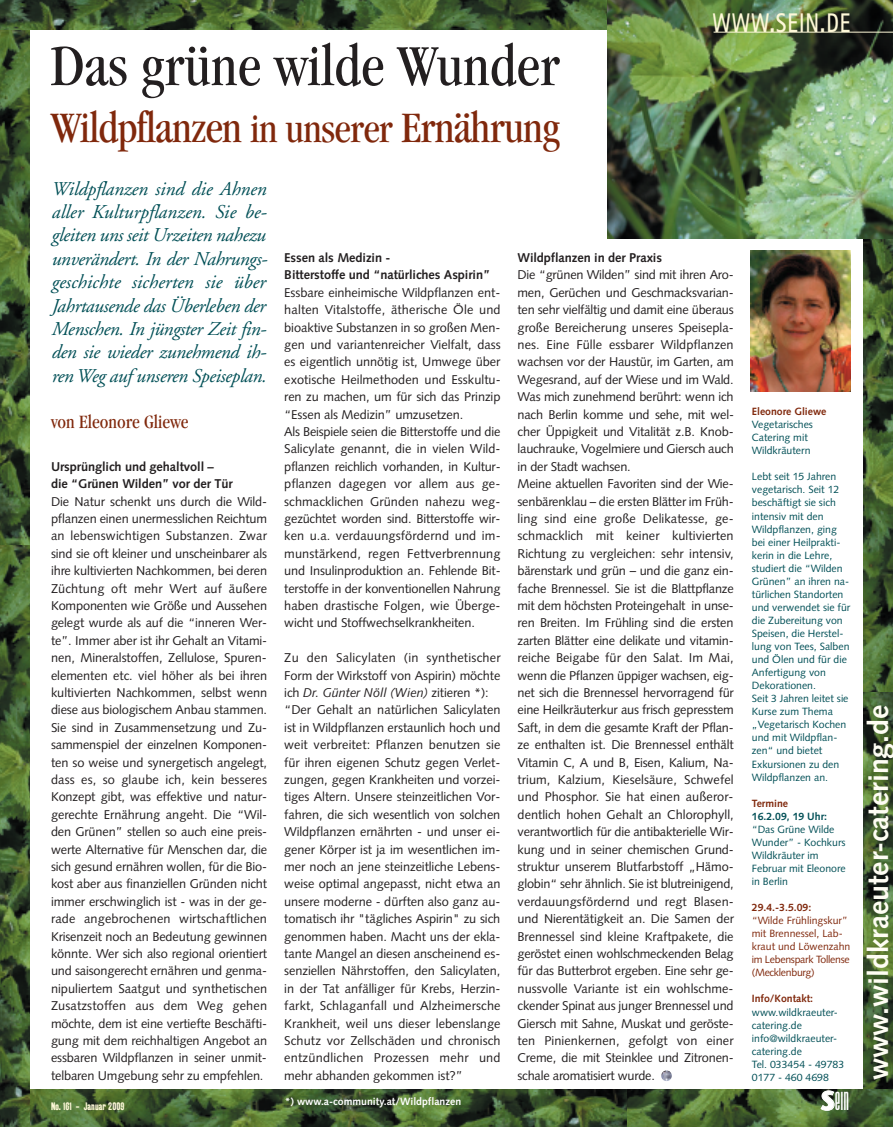
<style>
.page{position:relative;width:893px;height:1127px;background:#fff}
.page>*{position:absolute;margin:0;border:0;box-sizing:border-box;transform-origin:0 0}
.t1{font:condensed 60px "Garamond";color:#231f20}
.t2{font:condensed 45px "Garamond";letter-spacing:-.02em;color:#80280c}
.t3{font:700 28.5px "Syntax";color:#fefdf3}
.t4{font:700 27px "Rotis Sans Serif";letter-spacing:.05em;color:#fef8d8;scale:.78 1}
.t5{font:27px "Cg Neon Ex Cd";color:#fff}
.t6{font:italic 19.5px/23.4px "Adobe Garamond";letter-spacing:-.02em;color:#004f56;text-align:justify}
.t7{font:condensed 19.5px "Garamond";color:#80280c}
.t8{font:12.75px/17.4px "Syntax";letter-spacing:-.005em;color:#231f20}
.t9{font:700 12.75px/17.4px "Syntax";letter-spacing:-.005em;color:#231f20}
.t10{font:10.5px/13px "Syntax";color:#004f56}
.t11{font:10.5px/13px "Syntax";color:#80280c}
.t12{font:700 10.5px "Syntax";color:#80280c}
.t13{font:700 10.5px "Syntax";color:#fff}
.t14{font:10.5px "Kipp No 1";color:#fef8d8}
.t15{font:700 10.5px "Syntax";color:#004f56}
.s1{font-size:42px}
.s2{font-style:italic}
.s3{font-family:"Stone Sans";font-weight:700}
</style>
<div class="page">
<img style="left:0;top:30px;width:30px;height:515px">
<img style="left:864px;top:692px;width:29px;height:398px">
<img style="left:30px;top:1090px;width:597px;height:37px">
<img style="left:627px;top:1090px;width:266px;height:37px">
<img style="left:864px;top:238px;width:29px;height:454px">
<img style="left:0;top:0;width:608px;height:30px">
<img style="left:608px;top:0;width:285px;height:238px">
<hr style="left:714px;top:32px;width:179px;height:1px;background:#fef8d8">
<svg style="left:661px;top:1070px;width:11px;height:11px"></svg>
<img style="left:751px;top:251px;width:99px;height:141px">
<img style="left:0;top:545px;width:30px;height:582px">
<h1 class="t1" style="left:51px;top:43px;width:510px">Das grüne wilde Wunder</h1>
<h2 class="t2" style="left:51px;top:111px;width:510px">Wildpflanzen <span class="s1">in unserer</span> Ernährung</h2>
<h3 class="t4" style="left:713px;top:13px;width:178px">WWW.SEIN.DE</h3>
<p class="t6" style="left:51px;top:179px;width:218px">Wildpflanzen sind die Ahnen aller Kulturpflanzen. Sie be&shy;gleiten uns seit Urzeiten nahezu unverändert. In der Nahrungs&shy;geschichte sicherten sie über Jahrtausende das Überleben der Menschen. In jüngster Zeit fin&shy;den sie wieder zunehmend ih&shy;ren Weg auf unseren Speiseplan.</p>
<h3 class="t7" style="left:51px;top:414px;width:139px">von Eleonore Gliewe</h3>
<p class="t9" style="left:51px;top:459px;width:183px">Ursprünglich und gehaltvoll – die “Grünen Wilden” vor der Tür</p>
<p class="t8" style="left:51px;top:493px;width:218px;text-align:justify">Die Natur schenkt uns durch die Wild&shy;pflanzen einen unermesslichen Reichtum an lebenswichtigen Substanzen. Zwar sind sie oft kleiner und unscheinbarer als ihre kultivierten Nachkommen, bei deren Züchtung oft mehr Wert auf äußere Komponenten wie Größe und Aussehen gelegt wurde als auf die “inneren Wer&shy;te”. Immer aber ist ihr Gehalt an Vitami&shy;nen, Mineralstoffen, Zellulose, Spuren&shy;elementen etc. viel höher als bei ihren kultivierten Nachkommen, selbst wenn diese aus biologischem Anbau stammen.<br>Sie sind in Zusammensetzung und Zu&shy;sammenspiel der einzelnen Komponen&shy;ten so weise und synergetisch angelegt, dass es, so glaube ich, kein besseres Konzept gibt, was effektive und natur&shy;gerechte Ernährung angeht. Die “Wil&shy;den Grünen” stellen so auch eine preis&shy;werte Alternative für Menschen dar, die sich gesund ernähren wollen, für die Bio&shy;kost aber aus finanziellen Gründen nicht immer erschwinglich ist - was in der ge&shy;rade angebrochenen wirtschaftlichen Krisenzeit noch an Bedeutung gewinnen könnte. Wer sich also regional orientiert und saisongerecht ernähren und genma&shy;nipuliertem Saatgut und synthetischen Zusatzstoffen aus dem Weg gehen möchte, dem ist eine vertiefte Beschäfti&shy;gung mit dem reichhaltigen Angebot an essbaren Wildpflanzen in seiner unmit&shy;telbaren Umgebung sehr zu empfehlen.</p>
<p class="t9" style="left:284px;top:250px;width:207px">Essen als Medizin -<br>Bitterstoffe und “natürliches Aspirin”</p>
<p class="t8" style="left:284px;top:285px;width:218px">Essbare einheimische Wildpflanzen ent&shy;halten Vitalstoffe, ätherische Öle und bioaktive Substanzen in so großen Men&shy;gen und variantenreicher Vielfalt, dass es eigentlich unnötig ist, Umwege über exotische Heilmethoden und Esskultu&shy;ren zu machen, um für sich das Prinzip “Essen als Medizin” umzusetzen.<br>Als Beispiele seien die Bitterstoffe und die Salicylate genannt, die in vielen Wild&shy;pflanzen reichlich vorhanden, in Kultur&shy;pflanzen dagegen vor allem aus ge&shy;schmacklichen Gründen nahezu weg&shy;gezüchtet worden sind. Bitterstoffe wir&shy;ken u.a. verdauungsfördernd und im&shy;munstärkend, regen Fettverbrennung und Insulinproduktion an. Fehlende Bit&shy;terstoffe in der konventionellen Nahrung haben drastische Folgen, wie Überge&shy;wicht und Stoffwechselkrankheiten.</p>
<p class="t8" style="left:284px;top:650px;width:218px">Zu den Salicylaten (in synthetischer Form der Wirkstoff von Aspirin) möchte ich <span class="s2">Dr. Günter Nöll (Wien)</span> zitieren *): “Der Gehalt an natürlichen Salicylaten ist in Wildpflanzen erstaunlich hoch und weit verbreitet: Pflanzen benutzen sie für ihren eigenen Schutz gegen Verlet&shy;zungen, gegen Krankheiten und vorzei&shy;tiges Altern. Unsere steinzeitlichen Vor&shy;fahren, die sich wesentlich von solchen Wildpflanzen ernährten - und unser ei&shy;gener Körper ist ja im wesentlichen im&shy;mer noch an jene steinzeitliche Lebens&shy;weise optimal angepasst, nicht etwa an unsere moderne - dürften also ganz au&shy;tomatisch ihr "tägliches Aspirin" zu sich genommen haben. Macht uns der ekla&shy;tante Mangel an diesen anscheinend es&shy;senziellen Nährstoffen, den Salicylaten, in der Tat anfälliger für Krebs, Herzin&shy;farkt, Schlaganfall und Alzheimersche Krankheit, weil uns dieser lebenslange Schutz vor Zellschäden und chronisch entzündlichen Prozessen mehr und mehr abhanden gekommen ist?”</p>
<p class="t9" style="left:518px;top:250px;width:146px">Wildpflanzen in der Praxis</p>
<p class="t8" style="left:518px;top:267px;width:218px">Die “grünen Wilden” sind mit ihren Aro&shy;men, Gerüchen und Geschmacksvarian&shy;ten sehr vielfältig und damit eine überaus große Bereicherung unseres Speisepla&shy;nes. Eine Fülle essbarer Wildpflanzen wachsen vor der Haustür, im Garten, am Wegesrand, auf der Wiese und im Wald.<br>Was mich zunehmend berührt: wenn ich nach Berlin komme und sehe, mit wel&shy;cher Üppigkeit und Vitalität z.B. Knob&shy;lauchrauke, Vogelmiere und Giersch auch in der Stadt wachsen.<br>Meine aktuellen Favoriten sind der Wie&shy;senbärenklau – die ersten Blätter im Früh&shy;ling sind eine große Delikatesse, ge&shy;schmacklich mit keiner kultivierten Richtung zu vergleichen: sehr intensiv, bärenstark und grün – und die ganz ein&shy;fache Brennessel. Sie ist die Blattpflanze mit dem höchsten Proteingehalt in unse&shy;ren Breiten. Im Frühling sind die ersten zarten Blätter eine delikate und vitamin&shy;reiche Beigabe für den Salat. Im Mai, wenn die Pflanzen üppiger wachsen, eig&shy;net sich die Brennessel hervorragend für eine Heilkräuterkur aus frisch gepresstem Saft, in dem die gesamte Kraft der Pflan&shy;ze enthalten ist. Die Brennessel enthält Vitamin C, A und B, Eisen, Kalium, Na&shy;trium, Kalzium, Kieselsäure, Schwefel und Phosphor. Sie hat einen außeror&shy;dentlich hohen Gehalt an Chlorophyll, verantwortlich für die antibakterielle Wir&shy;kung und in seiner chemischen Grund&shy;struktur unserem Blutfarbstoff „Hämo&shy;globin“ sehr ähnlich. Sie ist blutreinigend, verdauungsfördernd und regt Blasen&shy;und Nierentätigkeit an. Die Samen der Brennessel sind kleine Kraftpakete, die geröstet einen wohlschmeckenden Belag für das Butterbrot ergeben. Eine sehr ge&shy;nussvolle Variante ist ein wohlschme&shy;ckender Spinat aus junger Brennessel und Giersch mit Sahne, Muskat und geröste&shy;ten Pinienkernen, gefolgt von einer Creme, die mit Steinklee und Zitronen&shy;schale aromatisiert wurde.</p>
<p class="t12" style="left:752px;top:407px;width:76px">Eleonore Gliewe</p>
<p class="t10" style="left:752px;top:419px;width:63px">Vegetarisches<br>Catering mit<br>Wildkräutern</p>
<p class="t10" style="left:752px;top:471px;width:100px">Lebt seit 15 Jahren vegetarisch. Seit 12 beschäftigt sie sich intensiv mit den<br>Wildpflanzen, ging bei einer Heilprakti&shy;kerin in die Lehre, studiert die “Wilden<br>Grünen” an ihren na&shy;türlichen Standorten und verwendet sie für die Zubereitung von<br>Speisen, die Herstel&shy;lung von Tees, Salben und Ölen und für die<br>Anfertigung von<br>Dekorationen.<br>Seit 3 Jahren leitet sie<br>Kurse zum Thema „Vegetarisch Kochen und mit Wildpflan&shy;zen“ und bietet<br>Exkursionen zu den<br>Wildpflanzen an.</p>
<p class="t12" style="left:752px;top:799px;width:38px">Termine</p>
<p class="t15" style="left:752px;top:812px;width:77px">16.2.09, 19 Uhr:</p>
<p class="t10" style="left:752px;top:823px;width:95px">“Das Grüne Wilde<br>Wunder” - Kochkurs<br>Wildkräuter im<br>Februar mit Eleonore in Berlin</p>
<p class="t12" style="left:752px;top:903px;width:61px">29.4.-3.5.09:</p>
<p class="t11" style="left:752px;top:915px;width:100px">“Wilde Frühlingskur” mit Brennessel, Lab&shy;kraut und Löwenzahn im Lebenspark Tollense (Mecklenburg)</p>
<p class="t12" style="left:752px;top:994px;width:63px">Info/Kontakt:</p>
<p class="t10" style="left:752px;top:1006px;width:94px">www.wildkraeuter&shy;catering.de info@wildkraeuter&shy;catering.de<br>Tel. 033454 - 49783<br>0177 - 460 4698</p>
<p class="t14" style="left:51px;top:1101px;width:75px">No. 161 - Januar 2009</p>
<h3 class="t5" style="left:820px;top:1085px;width:30px"><span class="s3">S</span>EIN</h3>
<p class="t13" style="left:285px;top:1097px;width:178px">*) www.a-community.at/Wildpflanzen</p>
<h3 class="t3" style="left:867px;top:1080px;width:377px;rotate:-90deg">www.wildkraeuter-catering.de</h3>
</div>
